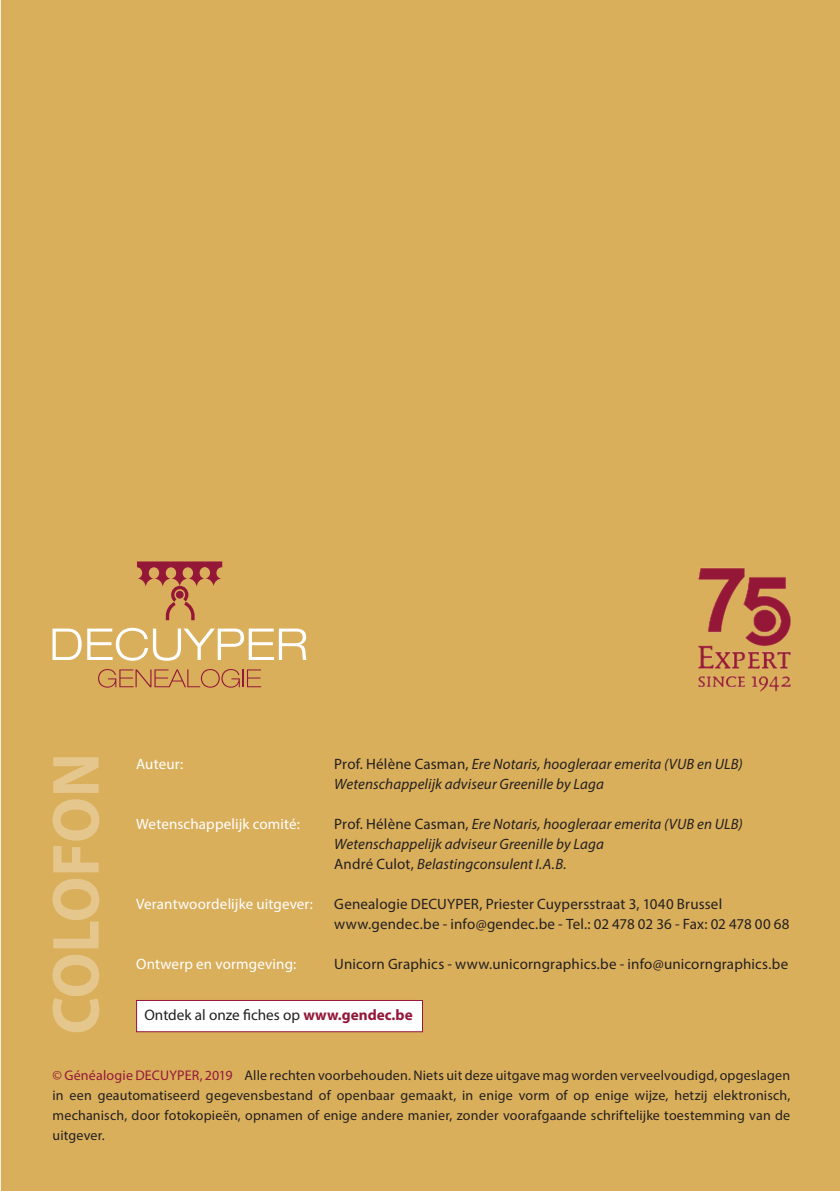
<style>
.page{position:relative;width:840px;height:1191px;background:#fff}
.page>*{position:absolute;margin:0;border:0;box-sizing:border-box;transform-origin:0 0}
.t1{font:15.2px "Myriad Pro";color:#231f20}
.t2{font:italic 15px "Myriad Pro";letter-spacing:.01em;color:#231f20}
.t3{font:15px "Myriad Pro";letter-spacing:.01em;color:#231f20}
.t4{font:15px "Myriad Pro";letter-spacing:.01em;color:#fff}
.t5{font:14px/20px "Myriad Pro";letter-spacing:.01em;color:#231f20;text-align:justify}
.s1{font-style:normal}
.s2{font-weight:700;color:#941738}
.s3{color:#941738}
</style>
<div class="page">
<div style="left:1px;top:0;width:838px;height:1191px;background:#daaf5c"></div>
<svg style="left:98px;top:669px;width:163px;height:18px"></svg>
<svg style="left:137px;top:561px;width:85px;height:59px"></svg>
<div style="left:176px;top:591px;width:7px;height:7px;background:#941738;border-radius:50%"></div>
<svg style="left:52px;top:628px;width:254px;height:33px"></svg>
<img style="left:698px;top:567px;width:93px;height:125px">
<div style="left:136px;top:1000px;width:287px;height:32px;background:#fff;border:1px solid #941738"></div>
<svg style="left:52px;top:757px;width:47px;height:275px"></svg>
<p class="t4" style="left:136px;top:754px;width:49px">Auteur:</p>
<p class="t2" style="left:334px;top:754px;width:410px"><span class="s1">Prof. Hélène Casman,</span> Ere Notaris, hoogleraar emerita (VUB en ULB)</p>
<p class="t2" style="left:334px;top:774px;width:271px">Wetenschappelijk adviseur Greenille by Laga</p>
<p class="t4" style="left:136px;top:814px;width:165px">Wetenschappelijk comité:</p>
<p class="t2" style="left:334px;top:814px;width:410px"><span class="s1">Prof. Hélène Casman,</span> Ere Notaris, hoogleraar emerita (VUB en ULB)</p>
<p class="t2" style="left:334px;top:834px;width:271px">Wetenschappelijk adviseur Greenille by Laga</p>
<p class="t2" style="left:334px;top:854px;width:234px"><span class="s1">André Culot,</span> Belastingconsulent I.A.B.</p>
<p class="t4" style="left:136px;top:894px;width:178px">Verantwoordelijke uitgever:</p>
<p class="t3" style="left:334px;top:894px;width:389px">Genealogie DECUYPER, Priester Cuypersstraat 3, 1040 Brussel</p>
<p class="t3" style="left:334px;top:914px;width:456px">www.gendec.be - info@gendec.be - Tel.: 02 478 02 36 - Fax: 02 478 00 68</p>
<p class="t4" style="left:136px;top:954px;width:162px">Ontwerp en vormgeving:</p>
<p class="t3" style="left:334px;top:954px;width:455px">Unicorn Graphics - www.unicorngraphics.be - info@unicorngraphics.be</p>
<p class="t1" style="left:144px;top:1005px;width:269px">Ontdek al onze fiches op <span class="s2">www.gendec.be</span></p>
<p class="t5" style="left:52px;top:1065px;width:739px"><span class="s3">© Généalogie DECUYPER, 2019</span> Alle rechten voorbehouden. Niets uit deze uitgave mag worden verveelvoudigd, opgeslagen in een geautomatiseerd gegevensbestand of openbaar gemaakt, in enige vorm of op enige wijze, hetzij elektronisch, mechanisch, door fotokopieën, opnamen of enige andere manier, zonder voorafgaande schriftelijke toestemming van de uitgever.</p>
</div>
